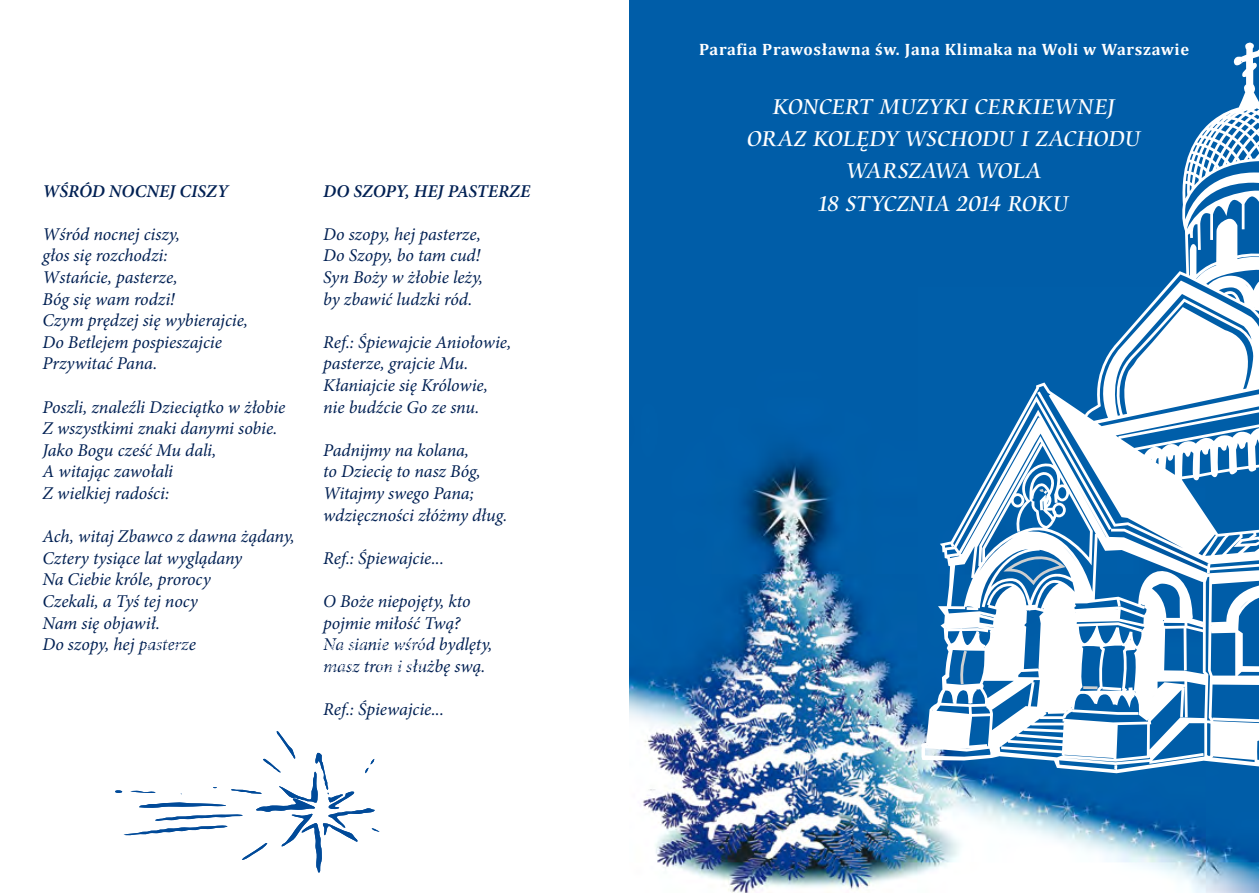
<style>
.page{position:relative;width:1259px;height:893px;background:#fff}
.page>*{position:absolute;margin:0;border:0;box-sizing:border-box;transform-origin:0 0}
.t1{font:27px/32.4px "Cataneo PL";color:#fff;text-align:center}
.t2{font:italic 18px/21.6px "Minion Pro";letter-spacing:-.005em;color:#002053}
.t3{font:italic 600 18px "Minion Pro";color:#002053}
.t4{font:700 16.5px "Cambria";letter-spacing:.04em;color:#fff}
</style>
<div class="page">
<img style="left:629px;top:0;width:630px;height:893px">
<svg style="left:921px;top:43px;width:338px;height:736px;fill:#005ea9"></svg>
<svg style="left:115px;top:731px;width:264px;height:142px"></svg>
<p class="t3" style="left:43px;top:178px;width:187px">WŚRÓD NOCNEJ CISZY</p>
<p class="t2" style="left:43px;top:223px;width:207px">Wśród nocnej ciszy,<br>głos się rozchodzi:<br>Wstańcie, pasterze,<br>Bóg się wam rodzi!<br>Czym prędzej się wybierajcie,<br>Do Betlejem pospieszajcie<br>Przywitać Pana.</p>
<p class="t2" style="left:43px;top:396px;width:244px">Poszli, znaleźli Dzieciątko w żłobie<br>Z wszystkimi znaki danymi sobie.<br>Jako Bogu cześć Mu dali,<br>A witając zawołali<br>Z wielkiej radości:</p>
<p class="t2" style="left:43px;top:526px;width:254px">Ach, witaj Zbawco z dawna żądany,<br>Cztery tysiące lat wyglądany<br>Na Ciebie króle, prorocy<br>Czekali, a Tyś tej nocy<br>Nam się objawił.<br>Do szopy, hej pasterze</p>
<p class="t3" style="left:323px;top:178px;width:208px">DO SZOPY, HEJ PASTERZE</p>
<p class="t2" style="left:323px;top:223px;width:161px">Do szopy, hej pasterze,<br>Do Szopy, bo tam cud!<br>Syn Boży w żłobie leży, by zbawić ludzki ród.</p>
<p class="t2" style="left:323px;top:331px;width:190px">Ref.: Śpiewajcie Aniołowie, pasterze, grajcie Mu.<br>Kłaniajcie się Królowie, nie budźcie Go ze snu.</p>
<p class="t2" style="left:323px;top:439px;width:186px">Padnijmy na kolana,<br>to Dziecię to nasz Bóg,<br>Witajmy swego Pana; wdzięczności złóżmy dług.</p>
<p class="t2" style="left:323px;top:547px;width:122px">Ref.: Śpiewajcie...</p>
<p class="t2" style="left:323px;top:590px;width:171px">O Boże niepojęty, kto pojmie miłość Twą?<br>Na sianie wśród bydlęty, masz tron i służbę swą.</p>
<p class="t2" style="left:323px;top:698px;width:122px">Ref.: Śpiewajcie...</p>
<p class="t4" style="left:699px;top:40px;width:491px">Parafia Prawosławna św. Jana Klimaka na Woli w Warszawie</p>
<h1 class="t1" style="left:747px;top:91px;width:395px">KONCERT MUZYKI CERKIEWNEJ<br>ORAZ KOLĘDY WSCHODU I ZACHODU<br>WARSZAWA WOLA<br>18 STYCZNIA 2014 ROKU</h1>
</div>
